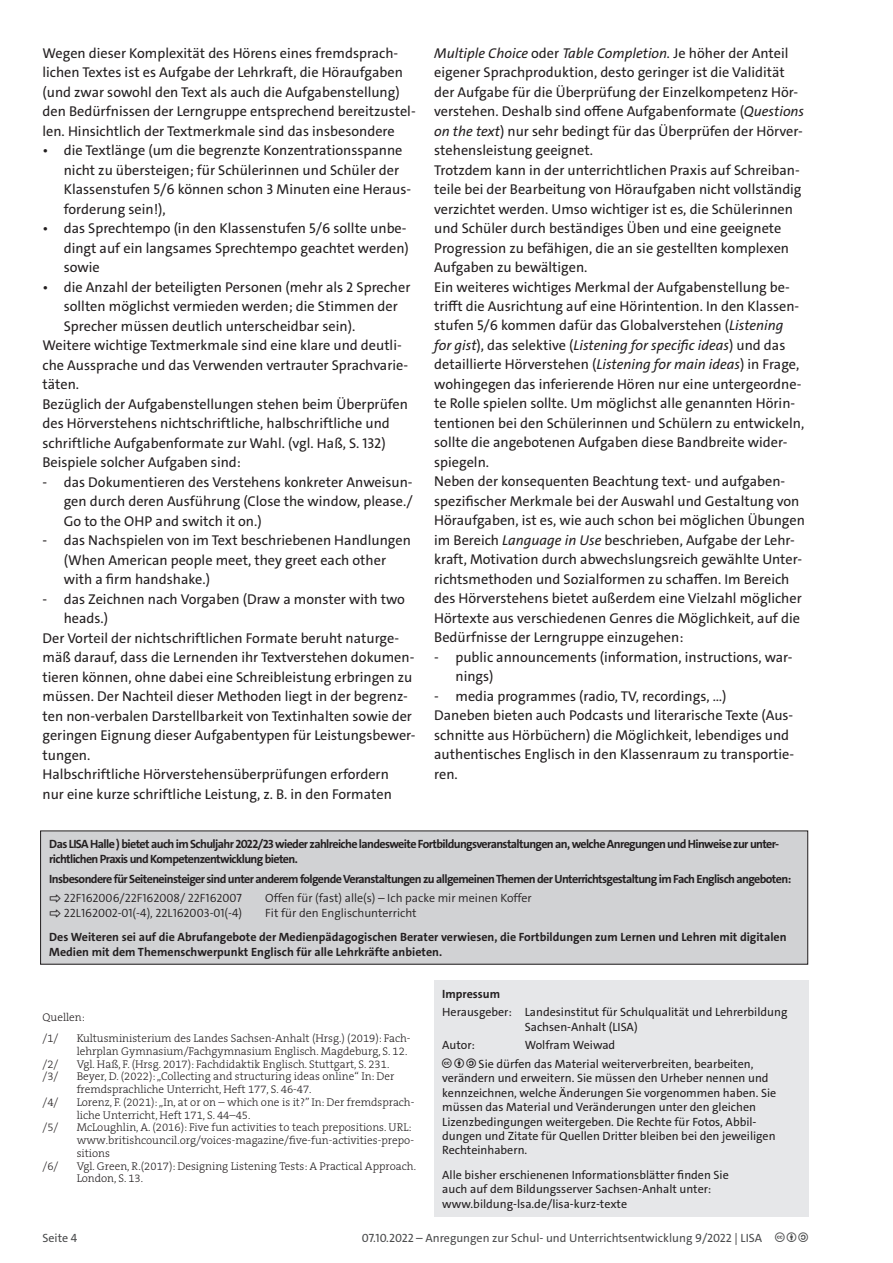
<style>
.page{position:relative;width:893px;height:1263px;background:#fff}
.page>*{position:absolute;margin:0;border:0;box-sizing:border-box;transform-origin:0 0}
.t1{font:14.25px/19.5px "The Sans C4 s";color:#231f20}
.t2{font:12px/14.4px "The Sans C4 s";color:#231f20}
.t3{font:700 12px/15px "The Sans C4 s";letter-spacing:-.05em;color:#231f20}
.t4{font:700 12px/15px "The Sans C4 s";color:#231f20}
.t5{font:300 12px "The Sans C4 s";color:#231f20}
.t6{font:12px "The Sans C4 s";color:#4b4c4d}
.t7{font:300 11.25px/12.8px "The Serif B W3";color:#231f20}
.s1{font-style:italic}
</style>
<div class="page">
<div style="left:434px;top:980px;width:374px;height:236px;background:#e6e7e9"></div>
<div style="left:41px;top:831px;width:767px;height:133px;background:#d1d2d4"></div>
<p class="t1" style="left:43px;top:43px;width:375px">Wegen dieser Komplexität des Hörens eines fremdsprach&shy;lichen Textes ist es Aufgabe der Lehrkraft, die Höraufgaben (und zwar sowohl den Text als auch die Aufgabenstellung) den Bedürfnissen der Lerngruppe entsprechend bereitzustel&shy;len. Hinsichtlich der Textmerkmale sind das insbesondere</p>
<p class="t1" style="left:64px;top:141px;width:349px;text-indent:-21px">• die Textlänge (um die begrenzte Konzentrationsspanne nicht zu übersteigen; für Schülerinnen und Schüler der Klassenstufen 5/6 können schon 3 Minuten eine Heraus&shy;forderung sein!),</p>
<p class="t1" style="left:64px;top:219px;width:347px;text-indent:-21px">• das Sprechtempo (in den Klassenstufen 5/6 sollte unbe&shy;dingt auf ein langsames Sprechtempo geachtet werden) sowie</p>
<p class="t1" style="left:43px;top:277px;width:369px">• die Anzahl der beteiligten Personen (mehr als 2 Sprecher</p>
<p class="t1" style="left:64px;top:297px;width:336px">sollten möglichst vermieden werden; die Stimmen der</p>
<p class="t1" style="left:64px;top:316px;width:293px">Sprecher müssen deutlich unterscheidbar sein).</p>
<p class="t1" style="left:43px;top:336px;width:361px">Weitere wichtige Textmerkmale sind eine klare und deutli-</p>
<p class="t1" style="left:43px;top:355px;width:367px">che Aussprache und das Verwenden vertrauter Sprachvarie-</p>
<p class="t1" style="left:43px;top:375px;width:38px">täten.</p>
<p class="t1" style="left:43px;top:394px;width:367px">Bezüglich der Aufgabenstellungen stehen beim Überprüfen</p>
<p class="t1" style="left:43px;top:414px;width:349px">des Hörverstehens nichtschriftliche, halbschriftliche und</p>
<p class="t1" style="left:43px;top:433px;width:345px">schriftliche Aufgabenformate zur Wahl. (vgl. Haß, S. 132)</p>
<p class="t1" style="left:43px;top:453px;width:200px">Beispiele solcher Aufgaben sind:</p>
<p class="t1" style="left:64px;top:472px;width:350px;text-align:justify;text-indent:-21px">- das Dokumentieren des Verstehens konkreter Anweisun&shy;gen durch deren Ausführung (Close the window, please./ Go to the OHP and switch it on.)</p>
<p class="t1" style="left:64px;top:531px;width:349px;text-indent:-21px">- das Nachspielen von im Text beschriebenen Handlungen (When American people meet, they greet each other with a firm handshake.)</p>
<p class="t1" style="left:43px;top:589px;width:364px">- das Zeichnen nach Vorgaben (Draw a monster with two</p>
<p class="t1" style="left:64px;top:609px;width:46px">heads.)</p>
<p class="t1" style="left:43px;top:628px;width:358px">Der Vorteil der nichtschriftlichen Formate beruht naturge-</p>
<p class="t1" style="left:43px;top:648px;width:373px">mäß darauf, dass die Lernenden ihr Textverstehen dokumen-</p>
<p class="t1" style="left:43px;top:667px;width:371px">tieren können, ohne dabei eine Schreibleistung erbringen zu</p>
<p class="t1" style="left:43px;top:687px;width:367px">müssen. Der Nachteil dieser Methoden liegt in der begrenz-</p>
<p class="t1" style="left:43px;top:706px;width:371px">ten non-verbalen Darstellbarkeit von Textinhalten sowie der</p>
<p class="t1" style="left:43px;top:726px;width:375px">geringen Eignung dieser Aufgabentypen für Leistungsbewer-</p>
<p class="t1" style="left:43px;top:745px;width:49px">tungen.</p>
<p class="t1" style="left:43px;top:765px;width:348px">Halbschriftliche Hörverstehensüberprüfungen erfordern</p>
<p class="t1" style="left:43px;top:784px;width:351px">nur eine kurze schriftliche Leistung, z. B. in den Formaten</p>
<p class="t1" style="left:434px;top:43px;width:372px"><span class="s1">Multiple Choice</span> oder <span class="s1">Table Completion.</span> Je höher der Anteil eigener Sprachproduktion, desto geringer ist die Validität der Aufgabe für die Überprüfung der Einzelkompetenz Hör&shy;verstehen. Deshalb sind offene Aufgabenformate (<span class="s1">Questions on the text</span>) nur sehr bedingt für das Überprüfen der Hörver&shy;stehensleistung geeignet.<br>Trotzdem kann in der unterrichtlichen Praxis auf Schreiban&shy;teile bei der Bearbeitung von Höraufgaben nicht vollständig verzichtet werden. Umso wichtiger ist es, die Schülerinnen und Schüler durch beständiges Üben und eine geeignete Progression zu befähigen, die an sie gestellten komplexen Aufgaben zu bewältigen.<br>Ein weiteres wichtiges Merkmal der Aufgabenstellung be&shy;trifft die Ausrichtung auf eine Hörintention. In den Klassen&shy;stufen 5/6 kommen dafür das Globalverstehen (<span class="s1">Listening<br>for gist</span>), das selektive (<span class="s1">Listening for specific ideas</span>) und das detaillierte Hörverstehen (<span class="s1">Listening for main ideas</span>) in Frage, wohingegen das inferierende Hören nur eine untergeordne&shy;te Rolle spielen sollte. Um möglichst alle genannten Hörin&shy;tentionen bei den Schülerinnen und Schülern zu entwickeln, sollte die angebotenen Aufgaben diese Bandbreite wider&shy;spiegeln.<br>Neben der konsequenten Beachtung text- und aufgaben&shy;spezifischer Merkmale bei der Auswahl und Gestaltung von Höraufgaben, ist es, wie auch schon bei möglichen Übungen im Bereich <span class="s1">Language in Use</span> beschrieben, Aufgabe der Lehr&shy;kraft, Motivation durch abwechslungsreich gewählte Unter&shy;richtsmethoden und Sozialformen zu schaffen. Im Bereich des Hörverstehens bietet außerdem eine Vielzahl möglicher Hörtexte aus verschiedenen Genres die Möglichkeit, auf die Bedürfnisse der Lerngruppe einzugehen:</p>
<p class="t1" style="left:455px;top:647px;width:339px;text-indent:-21px">- public announcements (information, instructions, war&shy;nings)</p>
<p class="t1" style="left:434px;top:686px;width:361px">- media programmes (radio, TV, recordings, …)<br>Daneben bieten auch Podcasts und literarische Texte (Aus&shy;schnitte aus Hörbüchern) die Möglichkeit, lebendiges und authentisches Englisch in den Klassenraum zu transportie&shy;ren.</p>
<p class="t3" style="left:49px;top:837px;width:731px">Das LISA Halle ) bietet auch im Schuljahr 2022/23 wieder zahlreiche landesweite Fortbildungsveranstaltungen an, welche Anregungen und Hinweise zur unter&shy;richtlichen Praxis und Kompetenzentwicklung bieten.</p>
<p class="t3" style="left:49px;top:871px;width:743px">Insbesondere für Seiteneinsteiger sind unter anderem folgende Veranstaltungen zu allgemeinen Themen der Unterrichtsgestaltung im Fach Englisch angeboten:</p>
<p class="t5" style="left:49px;top:890px;width:194px">⇨ 22F162006/22F162008/ 22F162007</p>
<p class="t5" style="left:265px;top:890px;width:268px">Offen für (fast) alle(s) – Ich packe mir meinen Koffer</p>
<p class="t5" style="left:49px;top:905px;width:194px">⇨ 22L162002-01(-4), 22L162003-01(-4)</p>
<p class="t5" style="left:265px;top:905px;width:153px">Fit für den Englischunterricht</p>
<p class="t4" style="left:49px;top:929px;width:739px">Des Weiteren sei auf die Abrufangebote der Medienpädagogischen Berater verwiesen, die Fortbildungen zum Lernen und Lehren mit digitalen<br>Medien mit dem Themenschwerpunkt Englisch für alle Lehrkräfte anbieten.</p>
<p class="t7" style="left:43px;top:1006px;width:44px;line-height:21.3px">Quellen: /1/</p>
<p class="t7" style="left:77px;top:1032px;width:335px">Kultusministerium des Landes Sachsen-Anhalt (Hrsg.) (2019): Fach&shy;lehrplan Gymnasium/Fachgymnasium Englisch. Magdeburg, S. 12.</p>
<p class="t7" style="left:43px;top:1057px;width:17px">/2/</p>
<p class="t7" style="left:77px;top:1057px;width:314px">Vgl. Haß, F. (Hrsg. 2017): Fachdidaktik Englisch. Stuttgart, S. 231.</p>
<p class="t7" style="left:43px;top:1070px;width:17px">/3/</p>
<p class="t7" style="left:77px;top:1070px;width:319px">Beyer, D. (2022): „Collecting and structuring ideas online“ In: Der fremdsprachliche Unterricht, Heft 177, S. 46-47.</p>
<p class="t7" style="left:43px;top:1096px;width:17px">/4/</p>
<p class="t7" style="left:77px;top:1096px;width:339px">Lorenz, F. (2021): „In, at or on – which one is it?” In: Der fremdsprach&shy;liche Unterricht, Heft 171, S. 44–45.</p>
<p class="t7" style="left:43px;top:1121px;width:17px">/5/</p>
<p class="t7" style="left:77px;top:1121px;width:339px">McLoughlin, A. (2016): Five fun activities to teach prepositions. URL: www.britishcouncil.org/voices-magazine/five-fun-activities-prepo&shy;sitions</p>
<p class="t7" style="left:43px;top:1159px;width:17px">/6/</p>
<p class="t7" style="left:77px;top:1159px;width:341px">Vgl. Green, R.(2017): Designing Listening Tests: A Practical Approach.<br>London, S. 13.</p>
<p class="t4" style="left:442px;top:986px;width:59px">Impressum</p>
<p class="t2" style="left:525px;top:1005px;width:264px;text-indent:-82px">Herausgeber: Landesinstitut für Schulqualität und Lehrerbildung<br>Sachsen-Anhalt (LISA)</p>
<p class="t2" style="left:442px;top:1038px;width:34px">Autor:</p>
<p class="t2" style="left:479px;top:1036px;width:276px;line-height:18.6px;text-indent:46px">Wolfram Weiwad<br>Sie dürfen das Material weiterverbreiten, bearbeiten,</p>
<p class="t2" style="left:442px;top:1071px;width:336px">verändern und erweitern. Sie müssen den Urheber nennen und kennzeichnen, welche Änderungen Sie vorgenommen haben. Sie müssen das Material und Veränderungen unter den gleichen Lizenzbedingungen weitergeben. Die Rechte für Fotos, Abbil&shy;dungen und Zitate für Quellen Dritter bleiben bei den jeweiligen Rechteinhabern.</p>
<p class="t2" style="left:442px;top:1168px;width:288px">Alle bisher erschienenen Informationsblätter finden Sie auch auf dem Bildungsserver Sachsen-Anhalt unter: www.bildung-lsa.de/lisa-kurz-texte</p>
<p class="t6" style="left:43px;top:1230px;width:36px">Seite 4</p>
<p class="t6" style="left:362px;top:1230px;width:402px">07.10.2022 – Anregungen zur Schul- und Unterrichtsentwicklung 9/2022 | LISA</p>
</div>
